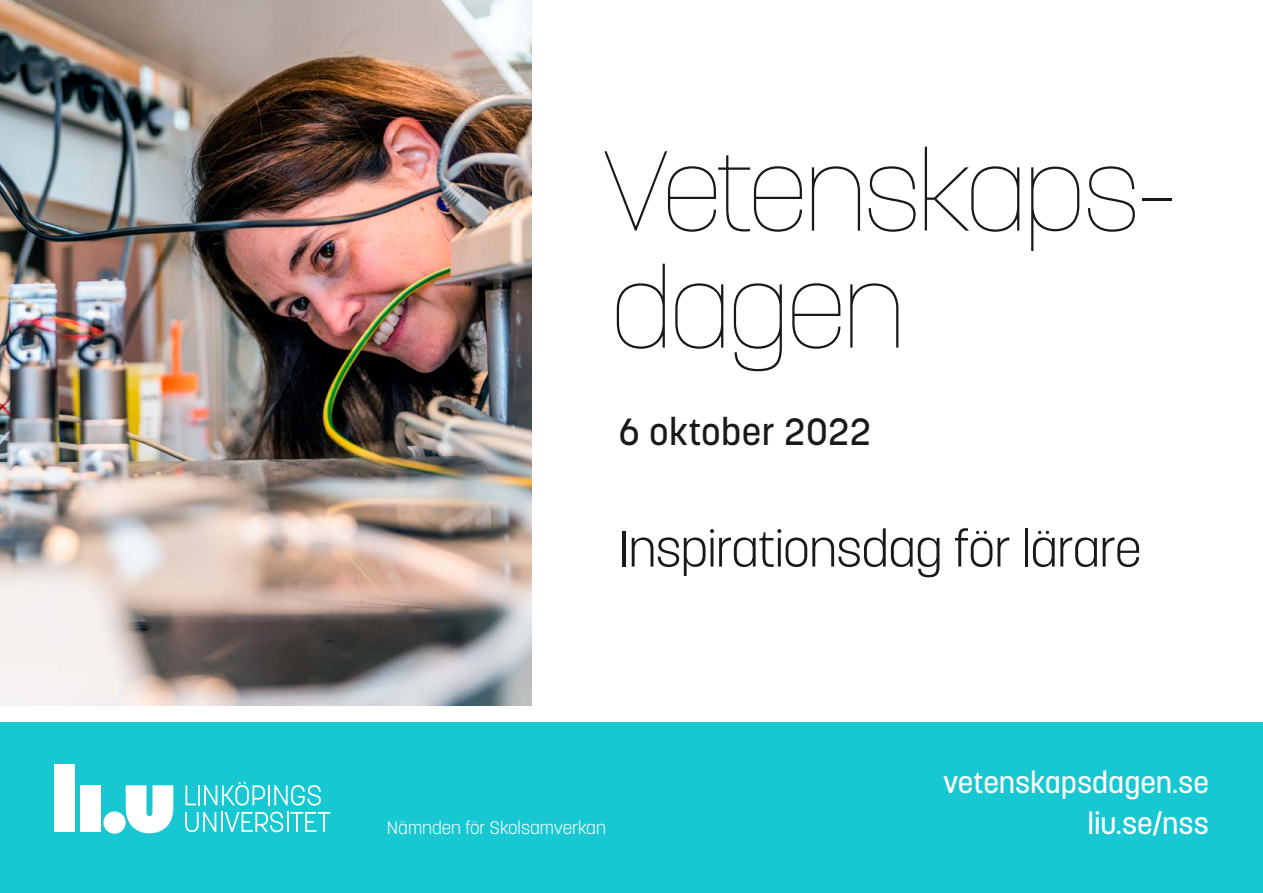
<style>
.page{position:relative;width:1263px;height:893px;background:#fff}
.page>*{position:absolute;margin:0;border:0;box-sizing:border-box;transform-origin:0 0}
.Huvudrubrik{font:100 112.5px/117px "Korolev Li U";letter-spacing:-.03em;color:#1a1918}
.t1{font:300 51px "Korolev Li U";letter-spacing:-.02em;color:#1a1918}
.t2{font:500 37.5px "Korolev Li U";letter-spacing:.015em;color:#1a1918}
.t3{font:500 30px/40.5px "Korolev Li U";letter-spacing:-.005em;color:#fff;text-align:right}
.t4{font:300 18px "Korolev Li U";color:#fff}
</style>
<div class="page">
<div style="left:0;top:723px;width:1263px;height:170px;background:#17c7d2"></div>
<img style="left:0;top:0;width:531px;height:706px">
<div style="left:80px;top:785px;width:21px;height:47px;background:#fff"></div>
<div style="left:54px;top:764px;width:21px;height:68px;background:#fff"></div>
<div style="left:103px;top:811px;width:23px;height:23px;background:#fff;border-radius:50%"></div>
<svg style="left:126px;top:785px;width:47px;height:48px;background:#d5f5f7"></svg>
<hr style="left:287px;top:812px;width:2px;height:20px;background:#fff">
<svg style="left:290px;top:812px;width:40px;height:20px"></svg>
<svg style="left:185px;top:812px;width:98px;height:20px"></svg>
<svg style="left:185px;top:785px;width:11px;height:20px"></svg>
<hr style="left:198px;top:785px;width:2px;height:20px;background:#fff">
<hr style="left:268px;top:785px;width:2px;height:20px;background:#fff">
<svg style="left:274px;top:785px;width:47px;height:21px"></svg>
<svg style="left:204px;top:782px;width:61px;height:23px"></svg>
<p class="Huvudrubrik" style="left:602px;top:130px;width:576px">Vetenskaps&shy;dagen</p>
<p class="t2" style="left:619px;top:407px;width:254px">6 oktober 2022</p>
<p class="t1" style="left:619px;top:514px;width:524px">Inspirationsdag för lärare</p>
<p class="t4" style="left:387px;top:815px;width:221px">Nämnden för Skolsamverkan</p>
<p class="t3" style="left:943px;top:762px;width:267px">vetenskapsdagen.se liu.se/nss</p>
</div>
